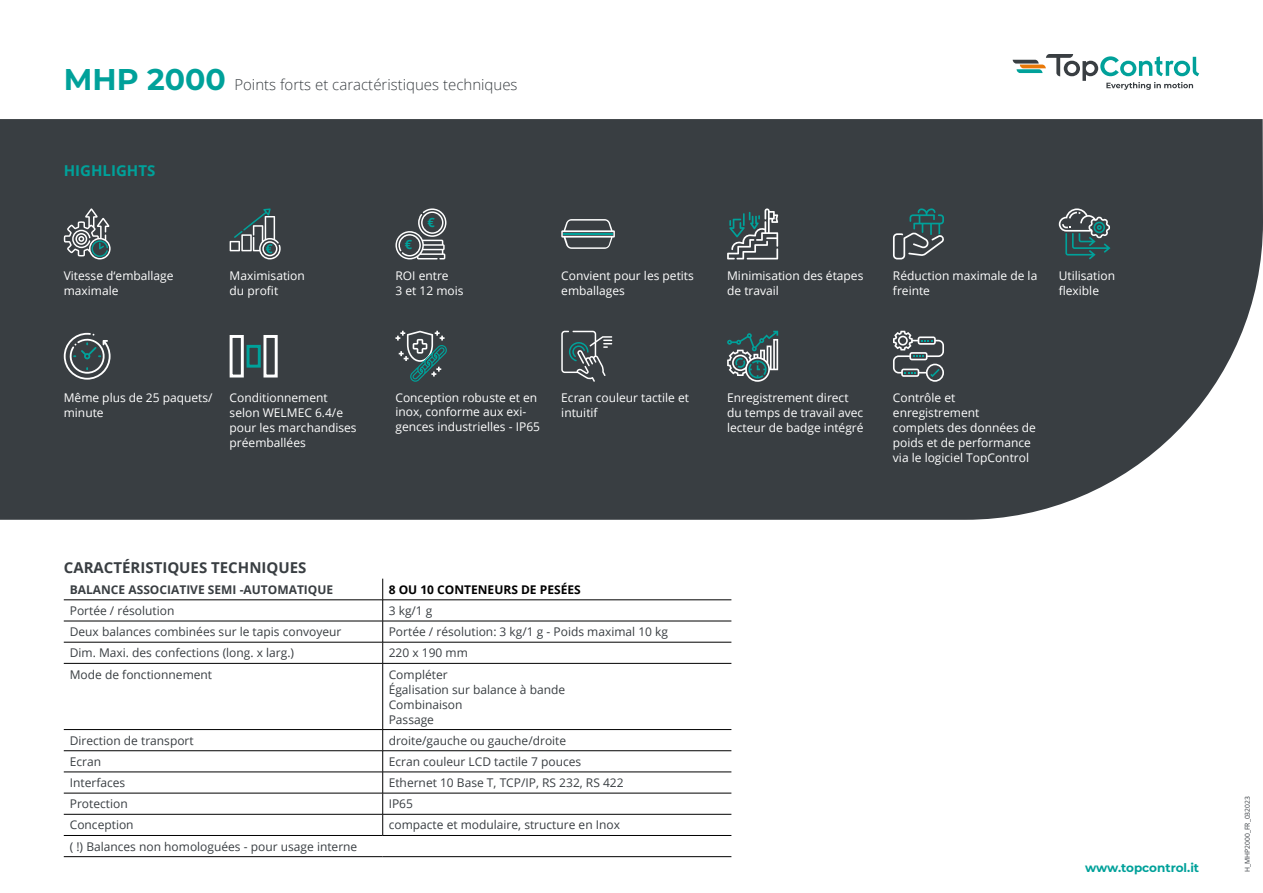
<style>
.page{position:relative;width:1263px;height:893px;background:#fff}
.page>*{position:absolute;margin:0;border:0;box-sizing:border-box;transform-origin:0 0}
.t1{font:300 15px "Open Sans";color:#393e42}
.t2{font:700 15px "Open Sans";color:#393e42}
.t3{font:700 15px "Open Sans";color:#00a19a}
.t4{font:700 12.75px "Open Sans";color:#00a19a}
.t5{font:12px/15px "Open Sans";color:#fff}
.t6{font:12px/15px "Open Sans";color:#393e42}
.t7{font:700 12px "Open Sans";color:#393e42}
.t8{font:700 12px "Open Sans";color:#000}
.t9{font:700 12px "Montserrat";color:#00a19a}
.t10{font:6.75px "Open Sans";color:#383d42}
.s1{font-family:"Montserrat";font-weight:700;font-size:30px;color:#00a19a}
</style>
<div class="page">
<div style="left:0;top:119px;width:1263px;height:401px;background:#393e42"></div>
<svg style="left:1013px;top:54px;width:186px;height:36px"></svg>
<hr style="left:64px;top:600px;width:319px;height:1px;background:#000">
<hr style="left:383px;top:600px;width:348px;height:1px;background:#000">
<hr style="left:64px;top:621px;width:319px;height:1px;background:#000">
<hr style="left:383px;top:621px;width:348px;height:1px;background:#000">
<hr style="left:64px;top:642px;width:319px;height:1px;background:#000">
<hr style="left:383px;top:642px;width:348px;height:1px;background:#000">
<svg style="left:382px;top:579px;width:1px;height:84px"></svg>
<hr style="left:64px;top:663px;width:319px;height:1px;background:#000">
<hr style="left:383px;top:663px;width:348px;height:1px;background:#000">
<hr style="left:382px;top:664px;width:1px;height:65px;background:#000">
<hr style="left:64px;top:729px;width:319px;height:1px;background:#000">
<hr style="left:383px;top:729px;width:348px;height:1px;background:#000">
<hr style="left:64px;top:750px;width:319px;height:1px;background:#000">
<hr style="left:383px;top:750px;width:348px;height:1px;background:#000">
<hr style="left:64px;top:772px;width:319px;height:1px;background:#000">
<hr style="left:383px;top:772px;width:348px;height:1px;background:#000">
<hr style="left:64px;top:793px;width:319px;height:1px;background:#000">
<hr style="left:383px;top:793px;width:348px;height:1px;background:#000">
<hr style="left:64px;top:814px;width:319px;height:1px;background:#000">
<hr style="left:383px;top:814px;width:348px;height:1px;background:#000">
<svg style="left:382px;top:730px;width:1px;height:105px"></svg>
<hr style="left:64px;top:835px;width:319px;height:1px;background:#000">
<hr style="left:383px;top:835px;width:348px;height:1px;background:#000">
<hr style="left:64px;top:856px;width:319px;height:1px;background:#000">
<hr style="left:383px;top:856px;width:348px;height:1px;background:#000">
<svg style="left:561px;top:219px;width:54px;height:30px;background:#637073"></svg>
<svg style="left:561px;top:331px;width:51px;height:51px;background:#545e61"></svg>
<svg style="left:230px;top:208px;width:51px;height:51px;background:#576265"></svg>
<div style="left:230px;top:335px;width:14px;height:42px;border:3px solid #fff"></div>
<div style="left:247px;top:345px;width:14px;height:23px;border:3px solid #00a19a"></div>
<div style="left:263px;top:335px;width:15px;height:42px;border:3px solid #fff"></div>
<svg style="left:893px;top:208px;width:51px;height:51px;background:#485a5d"></svg>
<svg style="left:893px;top:331px;width:51px;height:51px;background:#646c6e"></svg>
<svg style="left:1059px;top:208px;width:51px;height:51px;background:#475f62"></svg>
<svg style="left:395px;top:208px;width:51px;height:51px;background:#676b6e"></svg>
<svg style="left:395px;top:331px;width:52px;height:51px;background:#4b5f61"></svg>
<svg style="left:727px;top:208px;width:51px;height:51px;background:#5b6a6c"></svg>
<svg style="left:727px;top:331px;width:51px;height:51px;background:#5a7072"></svg>
<svg style="left:64px;top:333px;width:47px;height:47px;background:#5d6669"></svg>
<svg style="left:64px;top:208px;width:47px;height:51px;background:#646d70"></svg>
<p class="t1" style="left:64px;top:74px;width:455px"><span class="s1">MHP 2000</span> Points forts et caractéristiques techniques</p>
<p class="t3" style="left:64px;top:160px;width:93px">HIGHLIGHTS</p>
<p class="t5" style="left:64px;top:268px;width:111px">Vitesse d‘emballage maximale</p>
<p class="t5" style="left:230px;top:268px;width:77px">Maximisation du profit</p>
<p class="t4" style="left:405px;top:236px;width:9px">€</p>
<p class="t4" style="left:428px;top:213px;width:9px">€</p>
<p class="t5" style="left:395px;top:268px;width:70px">ROI entre<br>3 et 12 mois</p>
<p class="t5" style="left:561px;top:268px;width:134px">Convient pour les petits emballages</p>
<p class="t5" style="left:727px;top:268px;width:138px">Minimisation des étapes de travail</p>
<p class="t5" style="left:893px;top:268px;width:146px">Réduction maximale de la freinte</p>
<p class="t5" style="left:1059px;top:268px;width:58px">Utilisation flexible</p>
<p class="t5" style="left:64px;top:390px;width:150px">Même plus de 25 paquets/ minute</p>
<p class="t5" style="left:230px;top:390px;width:129px">Conditionnement selon WELMEC 6.4/e pour les marchandises préemballées</p>
<p class="t5" style="left:395px;top:390px;width:146px;line-height:14.4px">Conception robuste et en inox, conforme aux exi&shy;gences industrielles - IP65</p>
<p class="t5" style="left:561px;top:390px;width:129px">Ecran couleur tactile et intuitif</p>
<p class="t2" style="left:64px;top:557px;width:244px">CARACTÉRISTIQUES TECHNIQUES</p>
<p class="t7" style="left:70px;top:581px;width:265px">BALANCE ASSOCIATIVE SEMI -AUTOMATIQUE</p>
<p class="t8" style="left:389px;top:581px;width:193px">8 OU 10 CONTENEURS DE PESÉES</p>
<p class="t6" style="left:70px;top:603px;width:106px">Portée / résolution</p>
<p class="t6" style="left:389px;top:603px;width:45px">3 kg/1 g</p>
<p class="t6" style="left:70px;top:624px;width:273px">Deux balances combinées sur le tapis convoyeur</p>
<p class="t6" style="left:389px;top:624px;width:281px">Portée / résolution: 3 kg/1 g - Poids maximal 10 kg</p>
<p class="t6" style="left:70px;top:645px;width:226px">Dim. Maxi. des confections (long. x larg.)</p>
<p class="t6" style="left:389px;top:645px;width:81px">220 x 190 mm</p>
<p class="t6" style="left:70px;top:666px;width:144px">Mode de fonctionnement</p>
<p class="t6" style="left:389px;top:666px;width:178px">Compléter<br>Égalisation sur balance à bande<br>Combinaison<br>Passage</p>
<p class="t6" style="left:70px;top:733px;width:125px">Direction de transport</p>
<p class="t6" style="left:389px;top:733px;width:179px">droite/gauche ou gauche/droite</p>
<p class="t6" style="left:70px;top:754px;width:33px">Ecran</p>
<p class="t6" style="left:389px;top:754px;width:194px">Ecran couleur LCD tactile 7 pouces</p>
<p class="t6" style="left:70px;top:775px;width:57px">Interfaces</p>
<p class="t6" style="left:389px;top:775px;width:236px">Ethernet 10 Base T, TCP/IP, RS 232, RS 422</p>
<p class="t6" style="left:70px;top:796px;width:59px">Protection</p>
<p class="t6" style="left:389px;top:796px;width:26px">IP65</p>
<p class="t6" style="left:70px;top:817px;width:65px">Conception</p>
<p class="t6" style="left:389px;top:817px;width:233px">compacte et modulaire, structure en Inox</p>
<p class="t6" style="left:70px;top:838px;width:289px">( !) Balances non homologuées - pour usage interne</p>
<p class="t5" style="left:727px;top:390px;width:138px">Enregistrement direct du temps de travail avec lecteur de badge intégré</p>
<p class="t5" style="left:893px;top:390px;width:144px">Contrôle et enregistrement<br>complets des données de poids et de performance via le logiciel TopControl</p>
<p class="t9" style="left:1085px;top:859px;width:116px">www.topcontrol.it</p>
<p class="t10" style="left:1242px;top:872px;width:77px;rotate:-90deg">H_MHP2000_FR_032023</p>
</div>
